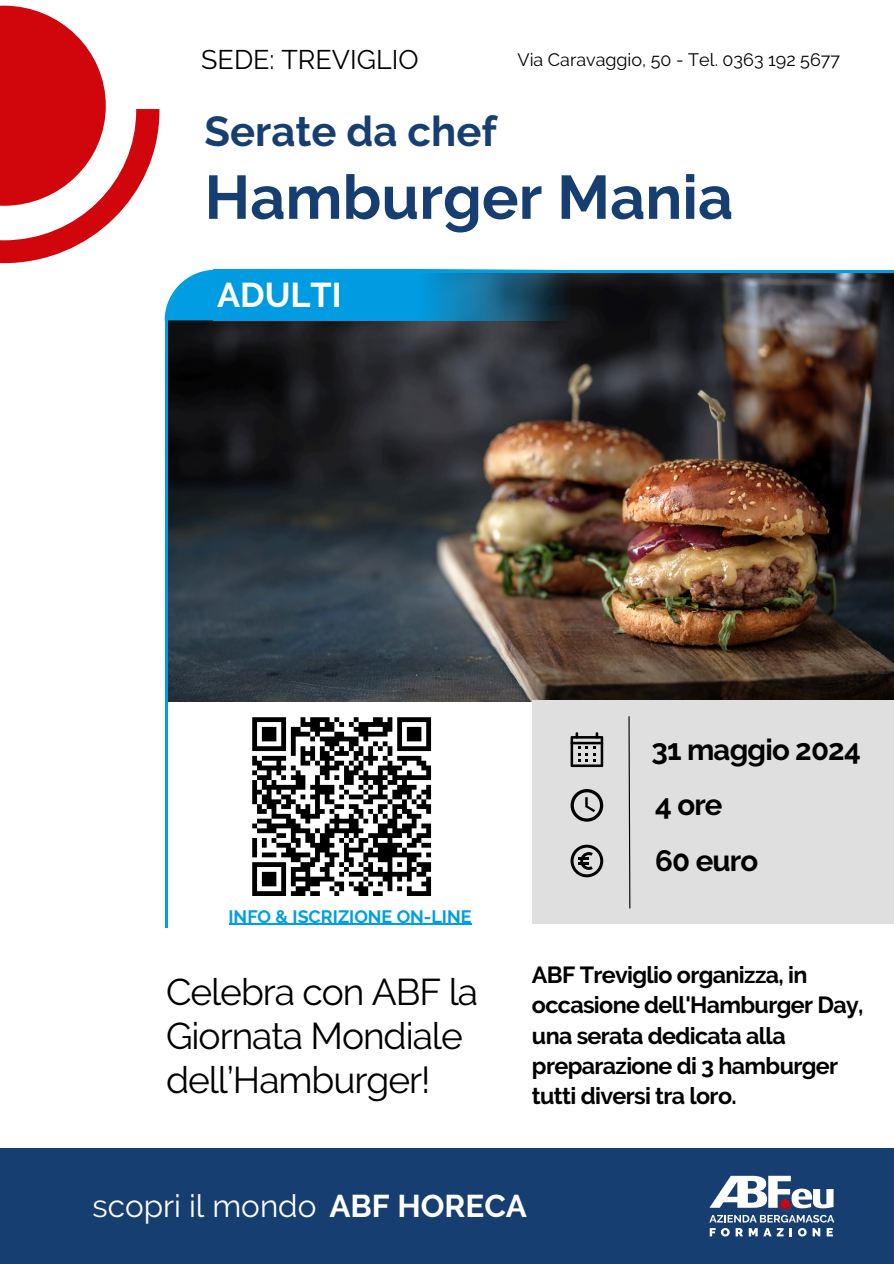
<style>
.page{position:relative;width:894px;height:1264px;background:#fff}
.page>*{position:absolute;margin:0;border:0;box-sizing:border-box;transform-origin:0 0}
.t1{font:700 61.2px "Raleway";color:#173e71}
.t2{font:700 41.7px "Raleway";color:#173e71}
.t3{font:37.05px/43.8px "Raleway";letter-spacing:-.03em;color:#000}
.t4{font:700 34.35px "Raleway";color:#fff}
.t5{font:31.35px "Raleway";color:#fff}
.t6{font:700 29.4px "Raleway";letter-spacing:-.03em;color:#000}
.t7{font:26.85px "Raleway";color:#000}
.t8{font:700 23.25px/30.3px "Raleway";letter-spacing:-.03em;color:#000}
.t9{font:18px "Raleway";color:#000}
.t10{font:700 17.85px "Raleway";color:#009ee3}
.s1{font-weight:700}
</style>
<div class="page">
<svg style="left:0;top:6px;width:159px;height:257px"></svg>
<img style="left:167px;top:272px;width:726px;height:429px">
<img style="left:215px;top:270px;width:368px;height:50px">
<svg style="left:165px;top:270px;width:50px;height:50px"></svg>
<hr style="left:165px;top:320px;width:2px;height:607px;background:#009de2">
<hr style="left:246px;top:270px;width:647px;height:2px;background:#009de2">
<div style="left:0;top:1148px;width:893px;height:115px;background:#173e71"></div>
<svg style="left:709px;top:1175px;width:125px;height:61px"></svg>
<div style="left:532px;top:700px;width:361px;height:224px;background:#dfdfdf"></div>
<svg style="left:628px;top:716px;width:2px;height:193px"></svg>
<svg style="left:570px;top:732px;width:33px;height:35px"></svg>
<svg style="left:570px;top:789px;width:33px;height:32px"></svg>
<svg style="left:570px;top:844px;width:33px;height:33px"></svg>
<svg style="left:252px;top:717px;width:180px;height:179px"></svg>
<hr style="left:228px;top:923px;width:243px;height:1px;background:#009ee3">
<p class="t7" style="left:201px;top:44px;width:219px">SEDE: TREVIGLIO</p>
<h2 class="t9" style="left:517px;top:49px;width:324px">Via Caravaggio, 50 - Tel. 0363 192 5677</h2>
<h1 class="t2" style="left:204px;top:106px;width:294px">Serate da chef</h1>
<p class="t1" style="left:204px;top:161px;width:530px">Hamburger Mania</p>
<p class="t4" style="left:217px;top:274px;width:126px">ADULTI</p>
<p class="t10" style="left:228px;top:905px;width:244px">INFO &amp; ISCRIZIONE ON-LINE</p>
<h6 class="t3" style="left:166px;top:970px;width:313px">Celebra con ABF la<br>Giornata Mondiale dell’Hamburger!</h6>
<p class="t6" style="left:651px;top:732px;width:211px">31 maggio 2024</p>
<h6 class="t6" style="left:655px;top:787px;width:69px">4 ore</h6>
<h6 class="t6" style="left:655px;top:842px;width:105px">60 euro</h6>
<p class="t8" style="left:532px;top:959px;width:333px">ABF Treviglio organizza, in occasione dell'Hamburger Day, una serata dedicata alla preparazione di 3 hamburger tutti diversi tra loro.</p>
<p class="t5" style="left:93px;top:1187px;width:435px">scopri il mondo <span class="s1">ABF HORECA</span></p>
</div>
